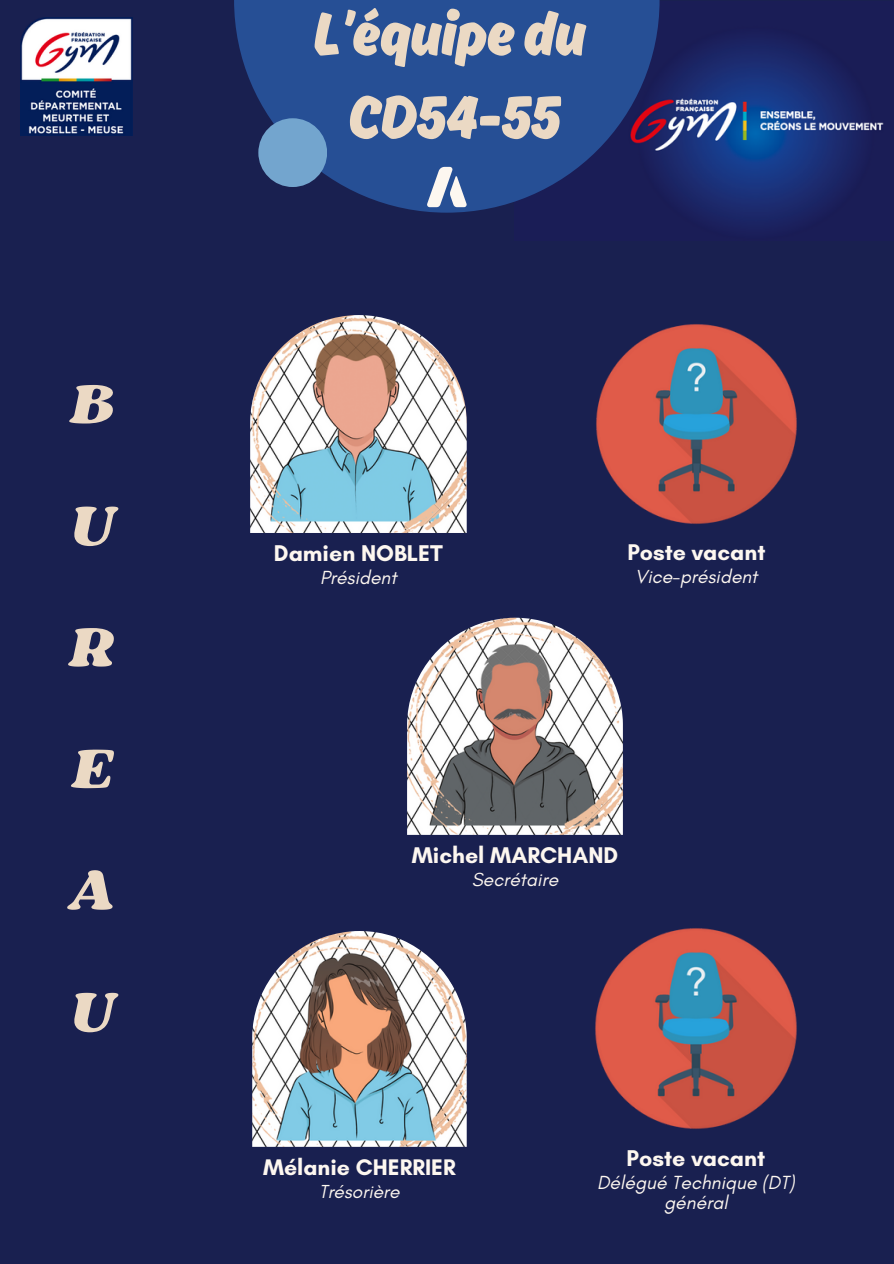
<style>
.page{position:relative;width:894px;height:1264px;background:#fff}
.page>*{position:absolute;margin:0;border:0;box-sizing:border-box;transform-origin:0 0}
.t1{font:700 64.2px/83.2px "Ahkio";color:#ebd9c4;text-align:center}
.t2{font:italic 57.9px "Sergio Trendy";color:#ebd9c4}
.t3{font:700 23.25px "Glacial Indifference";color:#fdf7f0}
.t4{font:700 23.1px "Glacial Indifference";color:#fdf7f0}
.t5{font:700 22.95px "Glacial Indifference";color:#fdf7f0}
.t6{font:italic 19.35px/20.2px "Glacial Indifference";color:#fdf7f0;text-align:center}
.t7{font:italic 19.2px "Glacial Indifference";color:#fdf7f0}
</style>
<div class="page">
<div style="left:0;top:0;width:893px;height:1263px;background:#192050"></div>
<img style="left:659px;top:2px;width:225px;height:232px">
<svg style="left:234px;top:0;width:425px;height:213px;fill:#264f95"></svg>
<div style="left:258px;top:118px;width:69px;height:69px;background:#73a5ce;border-radius:50%"></div>
<svg style="left:427px;top:167px;width:39px;height:40px;background:#97a7c5"></svg>
<img style="left:250px;top:315px;width:216px;height:218px">
<img style="left:596px;top:324px;width:201px;height:200px">
<img style="left:252px;top:931px;width:214px;height:215px">
<img style="left:407px;top:617px;width:215px;height:217px">
<img style="left:595px;top:928px;width:202px;height:201px">
<img style="left:21px;top:18px;width:111px;height:118px">
<h1 class="t2" style="left:68px;top:368px;width:45px">B</h1>
<h1 class="t2" style="left:67px;top:489px;width:46px">U</h1>
<h3 class="t2" style="left:66px;top:611px;width:47px">R</h3>
<p class="t2" style="left:69px;top:732px;width:41px">E</p>
<h3 class="t2" style="left:66px;top:854px;width:48px">A</h3>
<p class="t2" style="left:67px;top:975px;width:46px">U</p>
<h1 class="t1" style="left:313px;top:-9px;width:274px">L’équipe du<br>CD54-55</h1>
<p class="t3" style="left:274px;top:539px;width:170px">Damien NOBLET</p>
<h2 class="t6" style="left:320px;top:567px;width:78px">Président</h2>
<p class="t4" style="left:627px;top:538px;width:139px">Poste vacant</p>
<p class="t7" style="left:635px;top:565px;width:124px">Vice-président</p>
<h3 class="t4" style="left:411px;top:841px;width:208px">Michel MARCHAND</h3>
<p class="t7" style="left:471px;top:868px;width:88px">Secrétaire</p>
<h3 class="t5" style="left:263px;top:1152px;width:194px">Mélanie CHERRIER</h3>
<p class="t7" style="left:319px;top:1179px;width:82px">Trésorière</p>
<h1 class="t3" style="left:626px;top:1143px;width:140px">Poste vacant</h1>
<h1 class="t6" style="left:597px;top:1172px;width:199px">Délégué Technique (DT) général</h1>
</div>
